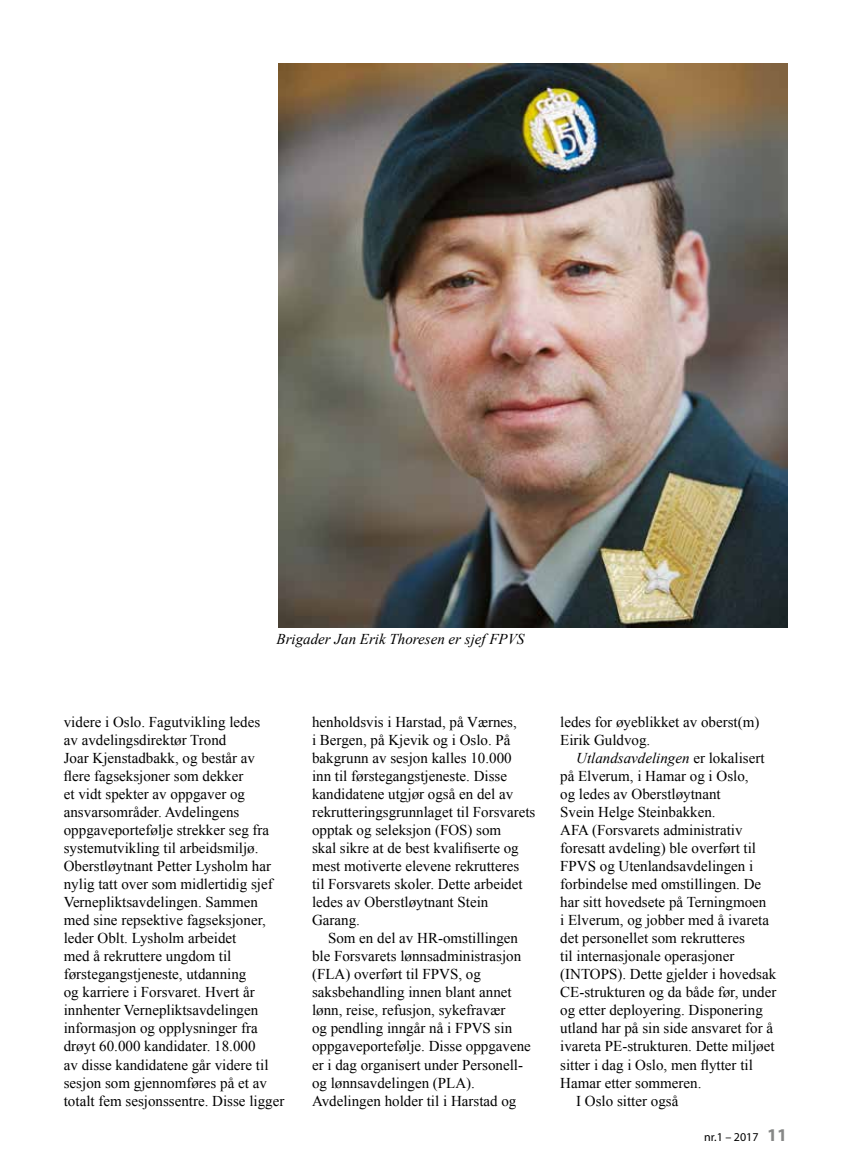
<style>
.page{position:relative;width:851px;height:1170px;background:#fff}
.page>*{position:absolute;margin:0;border:0;box-sizing:border-box;transform-origin:0 0}
.t1{font:15px/18px "Times New Roman";color:#000}
.t2{font:italic 15px "Times New Roman";color:#000}
.t3{font:12px "Myriad Pro";color:#000}
.s1{font-style:normal}
.s2{font-weight:700;font-size:18px;color:#868786}
</style>
<div class="page">
<img style="left:279px;top:64px;width:508px;height:563px">
<p class="t2" style="left:276px;top:629px;width:249px">Brigader Jan Erik Thoresen er sjef FPVS</p>
<p class="t1" style="left:64px;top:713px;width:222px">videre i Oslo. Fagutvikling ledes<br>av avdelingsdirektør Trond<br>Joar Kjenstadbakk, og består av flere fagseksjoner som dekker<br>et vidt spekter av oppgaver og ansvarsområder. Avdelingens oppgaveportefølje strekker seg fra systemutvikling til arbeidsmiljø.<br>Oberstløytnant Petter Lysholm har nylig tatt over som midlertidig sjef Vernepliktsavdelingen. Sammen med sine repsektive fagseksjoner, leder Oblt. Lysholm arbeidet<br>med å rekruttere ungdom til førstegangstjeneste, utdanning<br>og karriere i Forsvaret. Hvert år innhenter Vernepliktsavdelingen informasjon og opplysninger fra drøyt 60.000 kandidater. 18.000<br>av disse kandidatene går videre til sesjon som gjennomføres på et av totalt fem sesjonssentre. Disse ligger</p>
<p class="t1" style="left:312px;top:713px;width:225px">henholdsvis i Harstad, på Værnes,<br>i Bergen, på Kjevik og i Oslo. På bakgrunn av sesjon kalles 10.000<br>inn til førstegangstjeneste. Disse kandidatene utgjør også en del av rekrutteringsgrunnlaget til Forsvarets opptak og seleksjon (FOS) som<br>skal sikre at de best kvalifiserte og mest motiverte elevene rekrutteres<br>til Forsvarets skoler. Dette arbeidet ledes av Oberstløytnant Stein<br>Garang.</p>
<p class="t1" style="left:312px;top:929px;width:220px;text-indent:16px">Som en del av HR-omstillingen ble Forsvarets lønnsadministrasjon (FLA) overført til FPVS, og saksbehandling innen blant annet lønn, reise, refusjon, sykefravær<br>og pendling inngår nå i FPVS sin oppgaveportefølje. Disse oppgavene er i dag organisert under Personell&shy;og lønnsavdelingen (PLA).<br>Avdelingen holder til i Harstad og</p>
<p class="t1" style="left:560px;top:713px;width:201px">ledes for øyeblikket av oberst(m)<br>Eirik Guldvog.</p>
<p class="t2" style="left:576px;top:748px;width:190px">Utlandsavdelingen <span class="s1">er lokalisert</span></p>
<p class="t1" style="left:560px;top:767px;width:190px">på Elverum, i Hamar og i Oslo,</p>
<p class="t1" style="left:560px;top:785px;width:162px">og ledes av Oberstløytnant</p>
<p class="t1" style="left:560px;top:803px;width:157px">Svein Helge Steinbakken.</p>
<p class="t1" style="left:560px;top:821px;width:184px">AFA (Forsvarets administrativ</p>
<p class="t1" style="left:560px;top:839px;width:197px">foresatt avdeling) ble overført til</p>
<p class="t1" style="left:560px;top:857px;width:194px">FPVS og Utenlandsavdelingen i</p>
<p class="t1" style="left:560px;top:875px;width:202px">forbindelse med omstillingen. De</p>
<p class="t1" style="left:560px;top:893px;width:208px">har sitt hovedsete på Terningmoen</p>
<p class="t1" style="left:560px;top:911px;width:210px">i Elverum, og jobber med å ivareta</p>
<p class="t1" style="left:560px;top:929px;width:186px">det personellet som rekrutteres</p>
<p class="t1" style="left:560px;top:947px;width:176px">til internasjonale operasjoner</p>
<p class="t1" style="left:560px;top:965px;width:217px">(INTOPS). Dette gjelder i hovedsak</p>
<p class="t1" style="left:560px;top:983px;width:218px">CE-strukturen og da både før, under</p>
<p class="t1" style="left:560px;top:1001px;width:204px">og etter deployering. Disponering</p>
<p class="t1" style="left:560px;top:1019px;width:214px">utland har på sin side ansvaret for å</p>
<p class="t1" style="left:560px;top:1037px;width:216px">ivareta PE-strukturen. Dette miljøet</p>
<p class="t1" style="left:560px;top:1055px;width:194px">sitter i dag i Oslo, men flytter til</p>
<p class="t1" style="left:560px;top:1073px;width:143px">Hamar etter sommeren.</p>
<p class="t1" style="left:576px;top:1091px;width:104px">I Oslo sitter også</p>
<p class="t3" style="left:704px;top:1128px;width:84px">nr.1 – 2017 <span class="s2">11</span></p>
</div>
